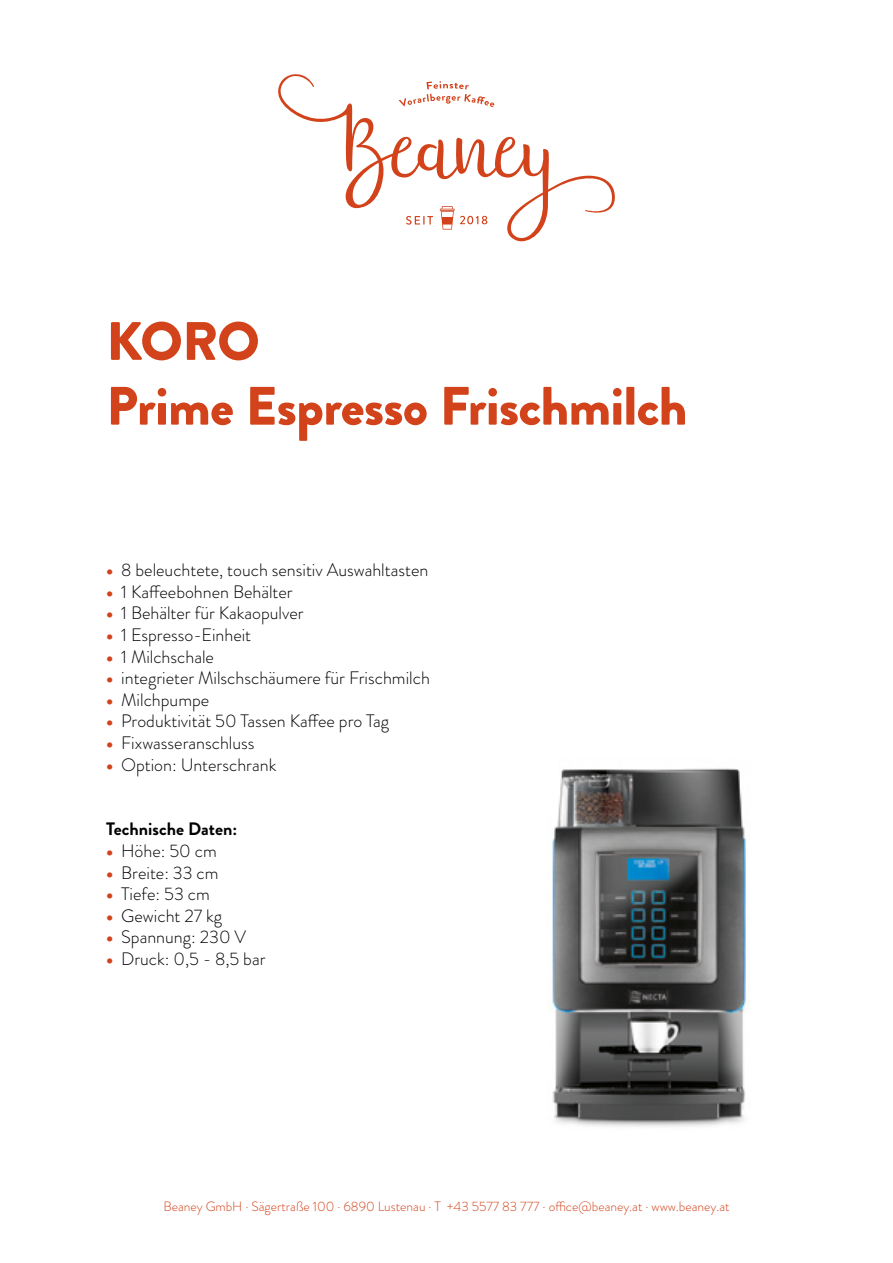
<style>
.page{position:relative;width:893px;height:1263px;background:#fff}
.page>*{position:absolute;margin:0;border:0;box-sizing:border-box;transform-origin:0 0}
.t1{font:900 54px/64.8px "Brandon Grotesque";letter-spacing:-.01em;color:#d2431b}
.t2{font:300 18px "Brandon Grotesque";color:#000}
.t3{font:700 18px "Brandon Grotesque";color:#000}
.t4{font:300 13.5px "Brandon Grotesque";color:#d2431b}
.s1{font-weight:900;color:#d2431b}
</style>
<div class="page">
<svg style="left:278px;top:74px;width:337px;height:168px"></svg>
<img style="left:547px;top:768px;width:199px;height:359px">
<h1 class="t1" style="left:106px;top:310px;width:582px">KORO<br>Prime Espresso Frischmilch</h1>
<p class="t2" style="left:106px;top:558px;width:323px"><span class="s1">•</span> 8 beleuchtete, touch sensitiv Auswahltasten</p>
<p class="t2" style="left:106px;top:579px;width:188px"><span class="s1">•</span> 1 Kaffeebohnen Behälter</p>
<p class="t2" style="left:106px;top:601px;width:199px"><span class="s1">•</span> 1 Behälter für Kakaopulver</p>
<p class="t2" style="left:106px;top:622px;width:146px"><span class="s1">•</span> 1 Espresso-Einheit</p>
<p class="t2" style="left:106px;top:644px;width:109px"><span class="s1">•</span> 1 Milchschale</p>
<p class="t2" style="left:106px;top:666px;width:325px"><span class="s1">•</span> integrieter Milschschäumere für Frischmilch</p>
<p class="t2" style="left:106px;top:687px;width:104px"><span class="s1">•</span> Milchpumpe</p>
<p class="t2" style="left:106px;top:709px;width:284px"><span class="s1">•</span> Produktivität 50 Tassen Kaffee pro Tag</p>
<p class="t2" style="left:106px;top:730px;width:150px"><span class="s1">•</span> Fixwasseranschluss</p>
<p class="t2" style="left:106px;top:752px;width:172px"><span class="s1">•</span> Option: Unterschrank</p>
<p class="t3" style="left:106px;top:817px;width:132px">Technische Daten:</p>
<p class="t2" style="left:106px;top:838px;width:112px"><span class="s1">•</span> Höhe: 50 cm</p>
<p class="t2" style="left:106px;top:860px;width:114px"><span class="s1">•</span> Breite: 33 cm</p>
<p class="t2" style="left:106px;top:882px;width:105px"><span class="s1">•</span> Tiefe: 53 cm</p>
<p class="t2" style="left:106px;top:903px;width:117px"><span class="s1">•</span> Gewicht 27 kg</p>
<p class="t2" style="left:106px;top:925px;width:141px"><span class="s1">•</span> Spannung: 230 V</p>
<p class="t2" style="left:106px;top:946px;width:161px"><span class="s1">•</span> Druck: 0,5 - 8,5 bar</p>
<p class="t4" style="left:163px;top:1197px;width:568px">Beaney GmbH · Sägertraße 100 · 6890 Lustenau · T +43 5577 83 777 · office@beaney.at · www.beaney.at</p>
</div>
